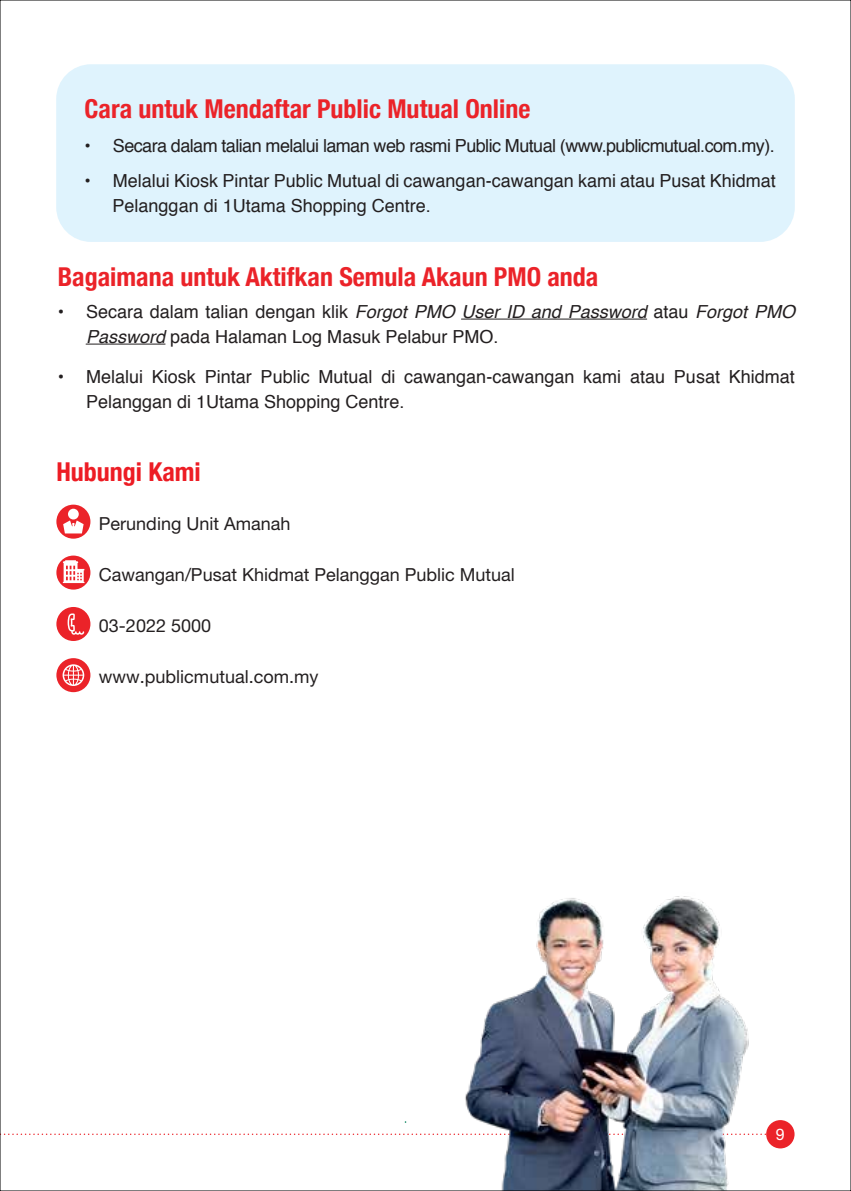
<style>
.page{position:relative;width:851px;height:1191px;background:#fff}
.page>*{position:absolute;margin:0;border:0;box-sizing:border-box;transform-origin:0 0}
.t1{font:700 condensed 26px "Helvetica Neue";color:#eb2329}
.t2{font:700 condensed 26px "Helvetica Neue";color:#ed1c24}
.t3{font:18px/25px "Helvetica";color:#231f20}
.t4{font:18px "Helvetica Neue LT Std";color:#231f20}
.t5{font:18px "Helvetica";letter-spacing:-.03em;color:#231f20}
.t6{font:16px "Helvetica Neue LT Std";color:#fff}
.s1{font-style:italic}
</style>
<div class="page">
<svg style="left:3px;top:1133px;width:326px;height:2px"></svg>
<img style="left:331px;top:896px;width:464px;height:293px">
<div style="left:56px;top:64px;width:738px;height:178px;background:#dff3fd;border-radius:35px"></div>
<hr style="left:461px;top:319px;width:185px;height:1px;background:#231f20">
<hr style="left:86px;top:344px;width:79px;height:1px;background:#231f20">
<div style="left:56px;top:658px;width:34px;height:34px;background:#eb2329;border-radius:50%"></div>
<svg style="left:63px;top:664px;width:21px;height:22px"></svg>
<div style="left:56px;top:504px;width:34px;height:34px;background:#eb2329;border-radius:50%"></div>
<div style="left:68px;top:509px;width:11px;height:10px;background:#fff;border-radius:50%"></div>
<svg style="left:63px;top:520px;width:21px;height:13px"></svg>
<svg style="left:56px;top:555px;width:34px;height:34px"></svg>
<svg style="left:63px;top:560px;width:21px;height:23px"></svg>
<div style="left:56px;top:607px;width:34px;height:34px;background:#eb2329;border-radius:50%"></div>
<svg style="left:68px;top:613px;width:16px;height:22px"></svg>
<h1 class="t1" style="left:84px;top:87px;width:447px">Cara untuk Mendaftar Public Mutual Online</h1>
<p class="t5" style="left:84px;top:132px;width:691px">• Secara dalam talian melalui laman web rasmi Public Mutual (www.publicmutual.com.my).</p>
<p class="t3" style="left:113px;top:168px;width:664px;text-indent:-28px">• Melalui Kiosk Pintar Public Mutual di cawangan-cawangan kami atau Pusat Khidmat<br>Pelanggan di 1Utama Shopping Centre.</p>
<h1 class="t1" style="left:58px;top:255px;width:542px">Bagaimana untuk Aktifkan Semula Akaun PMO anda</h1>
<p class="t3" style="left:86px;top:299px;width:710px;text-indent:-28px">• Secara dalam talian dengan klik <span class="s1">Forgot PMO User ID and Password</span> atau <span class="s1">Forgot PMO<br>Password</span> pada Halaman Log Masuk Pelabur PMO.</p>
<p class="t3" style="left:86px;top:364px;width:710px;text-indent:-28px">• Melalui Kiosk Pintar Public Mutual di cawangan-cawangan kami atau Pusat Khidmat<br>Pelanggan di 1Utama Shopping Centre.</p>
<h1 class="t2" style="left:56px;top:450px;width:146px">Hubungi Kami</h1>
<p class="t4" style="left:99px;top:513px;width:193px">Perunding Unit Amanah</p>
<p class="t4" style="left:99px;top:564px;width:417px">Cawangan/Pusat Khidmat Pelanggan Public Mutual</p>
<p class="t4" style="left:99px;top:614px;width:114px">03-2022 5000</p>
<p class="t4" style="left:99px;top:665px;width:221px">www.publicmutual.com.my</p>
<p class="t6" style="left:775px;top:1124px;width:10px">9</p>
</div>
